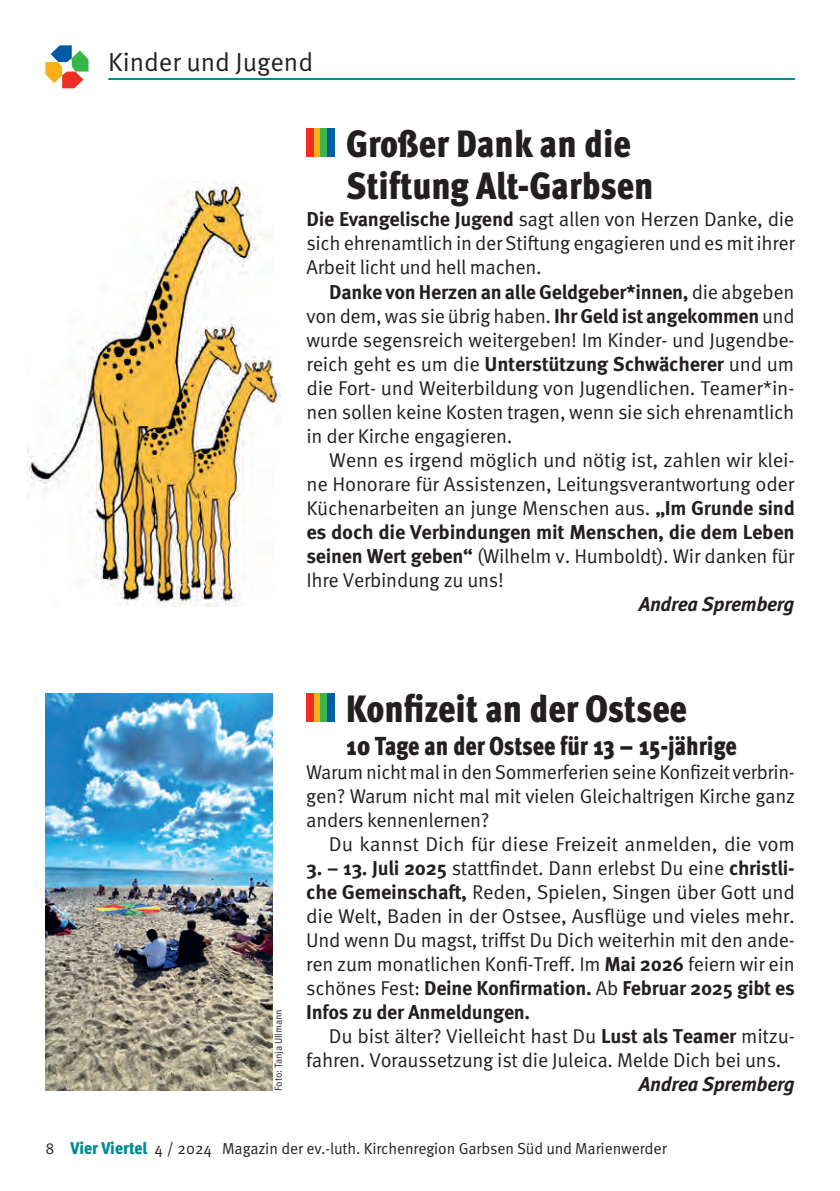
<style>
.page{position:relative;width:840px;height:1191px;background:#fff}
.page>*{position:absolute;margin:0;border:0;box-sizing:border-box;transform-origin:0 0}
.t1{font:900 condensed 38px/42px "Meta Pro";color:#231f20}
.t2{font:900 condensed 26px "Meta Pro";letter-spacing:-.005em;color:#231f20;scale:.95 1}
.t3{font:26px "Meta Pro Norm";color:#231f20}
.t4{font:20px/24px "Meta Pro Norm";letter-spacing:-.015em;color:#231f20;text-align:justify}
.t5{font:700 20px/24px "Meta Pro";letter-spacing:-.015em;color:#231f20}
.t6{font:italic 700 20px "Meta Pro";letter-spacing:-.02em;color:#231f20}
.t7{font:16px "Meta Pro Norm";letter-spacing:-.01em;color:#231f20}
.t8{font:10px "Meta Pro Norm";letter-spacing:-.01em;color:#231f20}
.s1{font-family:"Meta Pro";font-weight:700}
.s2{font-family:"Meta Pro Norm";font-weight:400}
.s3{font-family:"Meta Pro";font-weight:900;font-stretch:condensed;font-size:17px;color:#008b93}
</style>
<div class="page">
<svg style="left:45px;top:45px;width:43px;height:43px"></svg>
<hr style="left:108px;top:78px;width:686px;height:2px;background:#008b93">
<div style="left:313px;top:129px;width:7px;height:28px;background:#faaf18"></div>
<div style="left:306px;top:129px;width:7px;height:28px;background:#ee2e22"></div>
<div style="left:320px;top:129px;width:7px;height:28px;background:#3ab54a"></div>
<div style="left:327px;top:129px;width:8px;height:28px;background:#015ca3"></div>
<img style="left:28px;top:181px;width:253px;height:425px">
<div style="left:313px;top:693px;width:7px;height:28px;background:#faaf18"></div>
<div style="left:306px;top:693px;width:7px;height:28px;background:#ee2e22"></div>
<div style="left:320px;top:693px;width:7px;height:28px;background:#3ab54a"></div>
<div style="left:327px;top:693px;width:7px;height:28px;background:#015ca3"></div>
<img style="left:45px;top:693px;width:227px;height:397px">
<h2 class="t3" style="left:108px;top:42px;width:206px">Kinder und Jugend</h2>
<h1 class="t1" style="left:346px;top:121px;width:309px">Großer Dank an die<br>Stiftung Alt-Garbsen</h1>
<p class="t4" style="left:306px;top:206px;width:489px"><span class="s1">Die Evangelische Jugend</span> sagt allen von Herzen Danke, die sich ehrenamtlich in der Stiftung engagieren und es mit ihrer Arbeit licht und hell machen.</p>
<p class="t5" style="left:329px;top:278px;width:466px">Danke von Herzen an alle Geldgeber*innen, <span class="s2">die abgeben</span></p>
<p class="t4" style="left:306px;top:302px;width:489px">von dem, was sie übrig haben. <span class="s1">Ihr Geld ist angekommen</span> und wurde segensreich weitergeben! Im Kinder- und Jugendbe-</p>
<p class="t5" style="left:306px;top:350px;width:489px"><span class="s2">reich geht es um die</span> Unterstützung Schwächerer <span class="s2">und um</span></p>
<p class="t4" style="left:306px;top:374px;width:489px">die Fort- und Weiterbildung von Jugendlichen. Teamer*in&shy;nen sollen keine Kosten tragen, wenn sie sich ehrenamtlich in der Kirche engagieren.</p>
<p class="t4" style="left:306px;top:446px;width:489px;text-indent:23px">Wenn es irgend möglich und nötig ist, zahlen wir klei&shy;ne Honorare für Assistenzen, Leitungsverantwortung oder Küchenarbeiten an junge Menschen aus. <span class="s1">„Im Grunde sind</span></p>
<p class="t5" style="left:306px;top:518px;width:489px">es doch die Verbindungen mit Menschen, die dem Leben</p>
<p class="t4" style="left:306px;top:542px;width:489px"><span class="s1">seinen Wert geben“</span> (Wilhelm v. Humboldt). Wir danken für<br>Ihre Verbindung zu uns!</p>
<p class="t6" style="left:638px;top:588px;width:157px">Andrea Spremberg</p>
<p class="t8" style="left:271px;top:1090px;width:83px;rotate:-90deg">Foto: Tanja Ullmann</p>
<h1 class="t1" style="left:346px;top:685px;width:342px">Konfizeit an der Ostsee</h1>
<h2 class="t2" style="left:346px;top:725px;width:412px">10 Tage an der Ostsee für 13 – 15-jährige</h2>
<p class="t4" style="left:306px;top:758px;width:490px">Warum nicht mal in den Sommerferien seine Konfizeit verbrin&shy;gen? Warum nicht mal mit vielen Gleichaltrigen Kirche ganz anders kennenlernen?</p>
<p class="t4" style="left:329px;top:830px;width:467px">Du kannst Dich für diese Freizeit anmelden, die vom</p>
<p class="t4" style="left:306px;top:854px;width:490px"><span class="s1">3. – 13. Juli 2025</span> stattfindet. Dann erlebst Du eine <span class="s1">christli&shy;che Gemeinschaft,</span> Reden, Spielen, Singen über Gott und die Welt, Baden in der Ostsee, Ausflüge und vieles mehr.<br>Und wenn Du magst, triffst Du Dich weiterhin mit den ande&shy;ren zum monatlichen Konfi-Treff. Im <span class="s1">Mai 2026</span> feiern wir ein</p>
<p class="t5" style="left:306px;top:974px;width:490px"><span class="s2">schönes Fest:</span> Deine Konfirmation. <span class="s2">Ab</span> Februar 2025 gibt es<br>Infos zu der Anmeldungen.</p>
<p class="t4" style="left:306px;top:1022px;width:490px;text-indent:23px">Du bist älter? Vielleicht hast Du <span class="s1">Lust als Teamer</span> mitzu&shy;fahren. Voraussetzung ist die Juleica. Melde Dich bei uns.</p>
<p class="t6" style="left:638px;top:1068px;width:157px">Andrea Spremberg</p>
<p class="t7" style="left:45px;top:1135px;width:622px">8 <span class="s3">Vier Viertel</span> 4 / 2024 Magazin der ev.-luth. Kirchenregion Garbsen Süd und Marienwerder</p>
</div>
